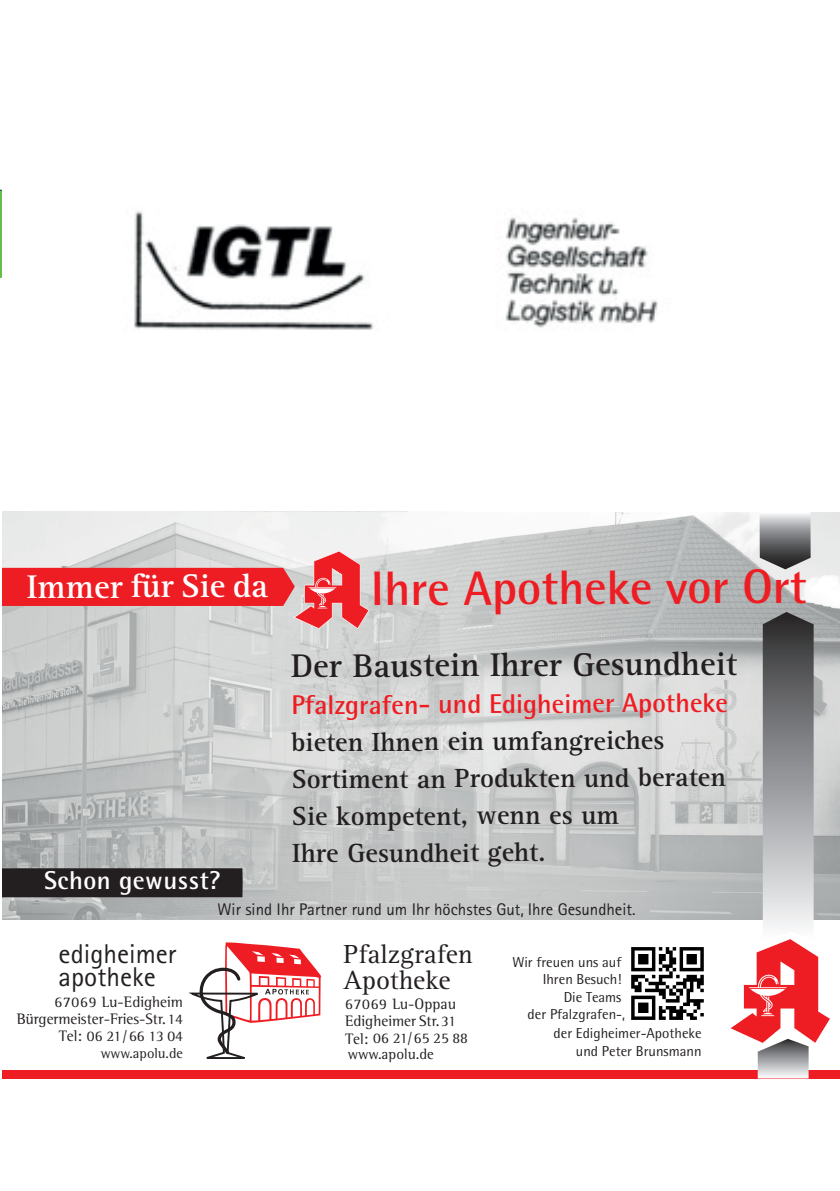
<style>
.page{position:relative;width:840px;height:1191px;background:#fff}
.page>*{position:absolute;margin:0;border:0;box-sizing:border-box;transform-origin:0 0}
.t1{font:700 48.4px "Rotis Semi Sans";letter-spacing:-.005em;color:#ee1d23}
.t2{font:700 33.8px "Rotis Serif";letter-spacing:-.005em;color:#231f20}
.t3{font:700 33.8px "Rotis Serif";letter-spacing:-.005em;color:#fff}
.t4{font:27.2px/23.6px "Rotis Sans Serif";color:#231f20}
.t5{font:700 27px/37.2px "Rotis Serif";letter-spacing:-.005em;color:#231f20}
.t6{font:700 27px "Rotis Semi Sans";letter-spacing:-.005em;color:#ee1d23}
.t7{font:27px/25.6px "Rotis Serif";color:#231f20}
.t8{font:700 25.8px "Rotis Semi Sans";letter-spacing:.02em;color:#fff}
.t9{font:16.8px "Rotis Sans Serif";color:#231f20}
.t10{font:15.6px/17px "Rotis Semi Serif";color:#231f20}
.t11{font:15px/15px "Rotis Semi Serif";color:#231f20}
.t12{font:14.6px/17.4px "Rotis Semi Sans";color:#231f20;text-align:right}
.t13{font:14.4px "Rotis Semi Serif";color:#231f20}
.s1{font-size:15px}
.s2{font-size:15.6px}
</style>
<div class="page">
<svg style="left:0;top:190px;width:2px;height:88px"></svg>
<img style="left:2px;top:512px;width:837px;height:408px">
<div style="left:2px;top:1070px;width:837px;height:8px;background:#ee1d23"></div>
<img style="left:631px;top:947px;width:73px;height:73px">
<div style="left:2px;top:868px;width:240px;height:29px;background:#231f20"></div>
<svg style="left:759px;top:512px;width:51px;height:57px;background:#8a8a8c"></svg>
<svg style="left:188px;top:942px;width:133px;height:117px"></svg>
<svg style="left:2px;top:551px;width:367px;height:78px;background:#e17d7f"></svg>
<svg style="left:728px;top:612px;width:102px;height:466px"></svg>
<img style="left:134px;top:211px;width:524px;height:119px">
<p class="t3" style="left:27px;top:566px;width:242px">Immer für Sie da</p>
<h1 class="t1" style="left:371px;top:558px;width:437px">Ihre Apotheke vor Ort</h1>
<p class="t2" style="left:291px;top:645px;width:447px">Der Baustein Ihrer Gesundheit</p>
<p class="t6" style="left:291px;top:687px;width:438px">Pfalzgrafen- und Edigheimer Apotheke</p>
<p class="t5" style="left:291px;top:723px;width:436px">bieten Ihnen ein umfangreiches<br>Sortiment an Produkten und beraten<br>Sie kompetent, wenn es um<br>Ihre Gesundheit geht.</p>
<p class="t8" style="left:44px;top:865px;width:178px">Schon gewusst?</p>
<p class="t4" style="left:59px;top:941px;width:119px">edigheimer apotheke</p>
<p class="t10" style="left:17px;top:993px;width:168px;text-align:right"><span class="s1">67069</span> Lu-Edigheim<br>Bürgermeister-Fries-Str.<span class="s1">14</span></p>
<p class="t11" style="left:59px;top:1028px;width:126px"><span class="s2">Tel:</span> 06 21/66 13 04</p>
<p class="t13" style="left:101px;top:1044px;width:84px">www.apolu.de</p>
<p class="t9" style="left:217px;top:899px;width:419px">Wir sind Ihr Partner rund um Ihr höchstes Gut, Ihre Gesundheit.</p>
<p class="t7" style="left:343px;top:942px;width:131px">Pfalzgrafen<br>Apotheke</p>
<p class="t10" style="left:345px;top:995px;width:112px"><span class="s1">67069</span> Lu-Oppau<br>Edigheimer Str.<span class="s1">31</span></p>
<p class="t11" style="left:345px;top:1031px;width:124px"><span class="s2">Tel:</span> 06 21/65 25 88 www.apolu.de</p>
<p class="t12" style="left:512px;top:953px;width:114px">Wir freuen uns auf<br>Ihren Besuch!<br>Die Teams<br>der Pfalzgrafen-,</p>
<p class="t12" style="left:553px;top:1024px;width:149px">der Edigheimer-Apotheke und Peter Brunsmann</p>
</div>
